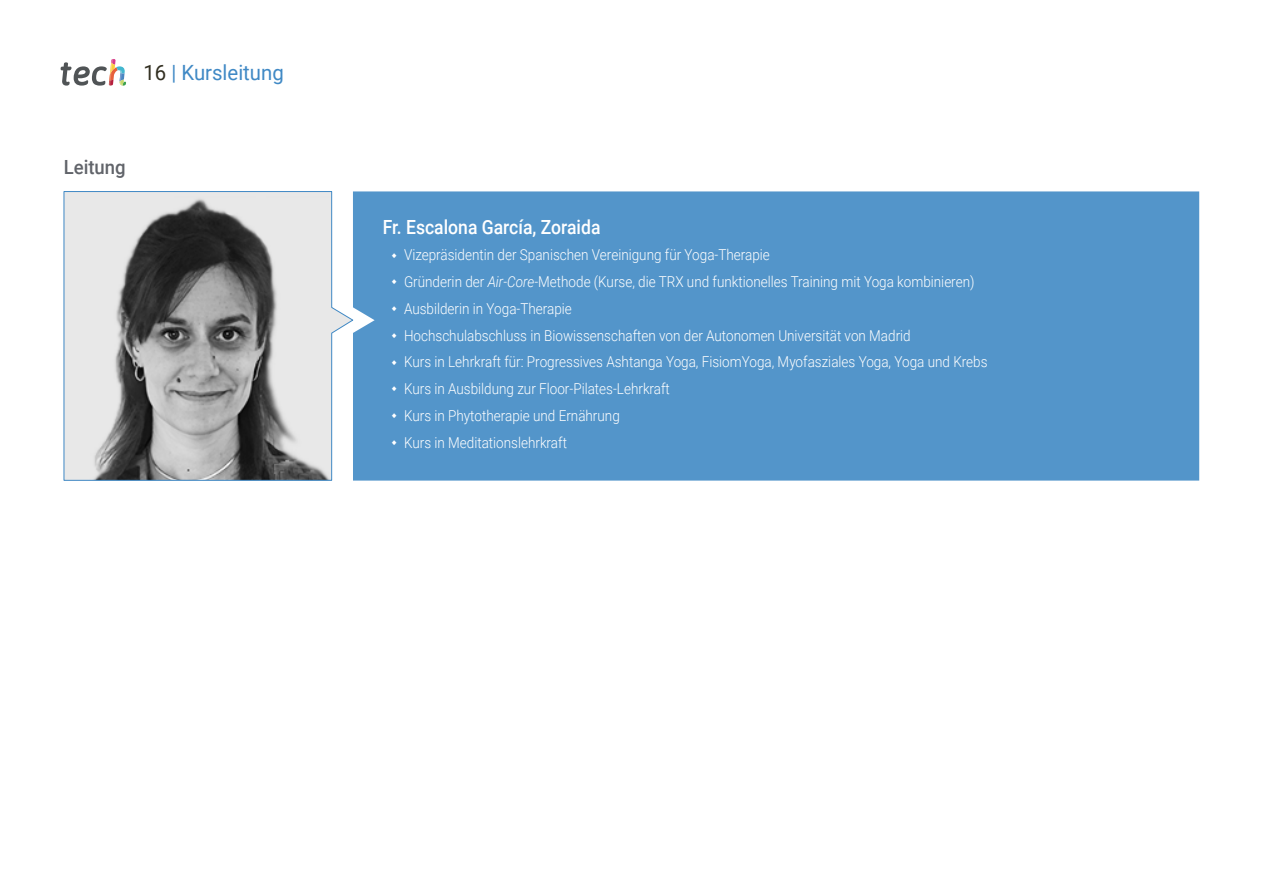
<style>
.page{position:relative;width:1263px;height:893px;background:#fff}
.page>*{position:absolute;margin:0;border:0;box-sizing:border-box;transform-origin:0 0}
.t1{font:21px "Roboto";color:#4089c5}
.t2{font:500 19.5px "Roboto";color:#fff;scale:.9 1}
.t3{font:500 19.5px "Roboto";color:#61646a;scale:.95 1}
.t4{font:300 15px/26.7px "Roboto";color:#fff;scale:.9 1}
.s1{color:#312e20}
.s2{font-style:italic}
</style>
<div class="page">
<svg style="left:61px;top:59px;width:65px;height:27px"></svg>
<div style="left:353px;top:191px;width:846px;height:290px;background:#5395ca"></div>
<svg style="left:64px;top:191px;width:289px;height:290px;background:#aaabac"></svg>
<svg style="left:392px;top:253px;width:5px;height:5px"></svg>
<svg style="left:392px;top:279px;width:5px;height:5px"></svg>
<svg style="left:392px;top:306px;width:5px;height:5px"></svg>
<svg style="left:392px;top:333px;width:5px;height:5px"></svg>
<svg style="left:392px;top:360px;width:5px;height:5px"></svg>
<svg style="left:392px;top:386px;width:5px;height:5px"></svg>
<svg style="left:392px;top:413px;width:5px;height:5px"></svg>
<svg style="left:392px;top:440px;width:5px;height:5px"></svg>
<h1 class="t1" style="left:144px;top:57px;width:142px"><span class="s1">16</span> | Kursleitung</h1>
<h2 class="t3" style="left:64px;top:154px;width:67px">Leitung</h2>
<h2 class="t2" style="left:383px;top:213px;width:243px">Fr. Escalona García, Zoraida</h2>
<p class="t4" style="left:404px;top:241px;width:650px">Vizepräsidentin der Spanischen Vereinigung für Yoga-Therapie<br>Gründerin der <span class="s2">Air-Core</span>-Methode (Kurse, die TRX und funktionelles Training mit Yoga kombinieren)<br>Ausbilderin in Yoga-Therapie<br>Hochschulabschluss in Biowissenschaften von der Autonomen Universität von Madrid<br>Kurs in Lehrkraft für: Progressives Ashtanga Yoga, FisiomYoga, Myofasziales Yoga, Yoga und Krebs Kurs in Ausbildung zur Floor-Pilates-Lehrkraft<br>Kurs in Phytotherapie und Ernährung<br>Kurs in Meditationslehrkraft</p>
</div>
